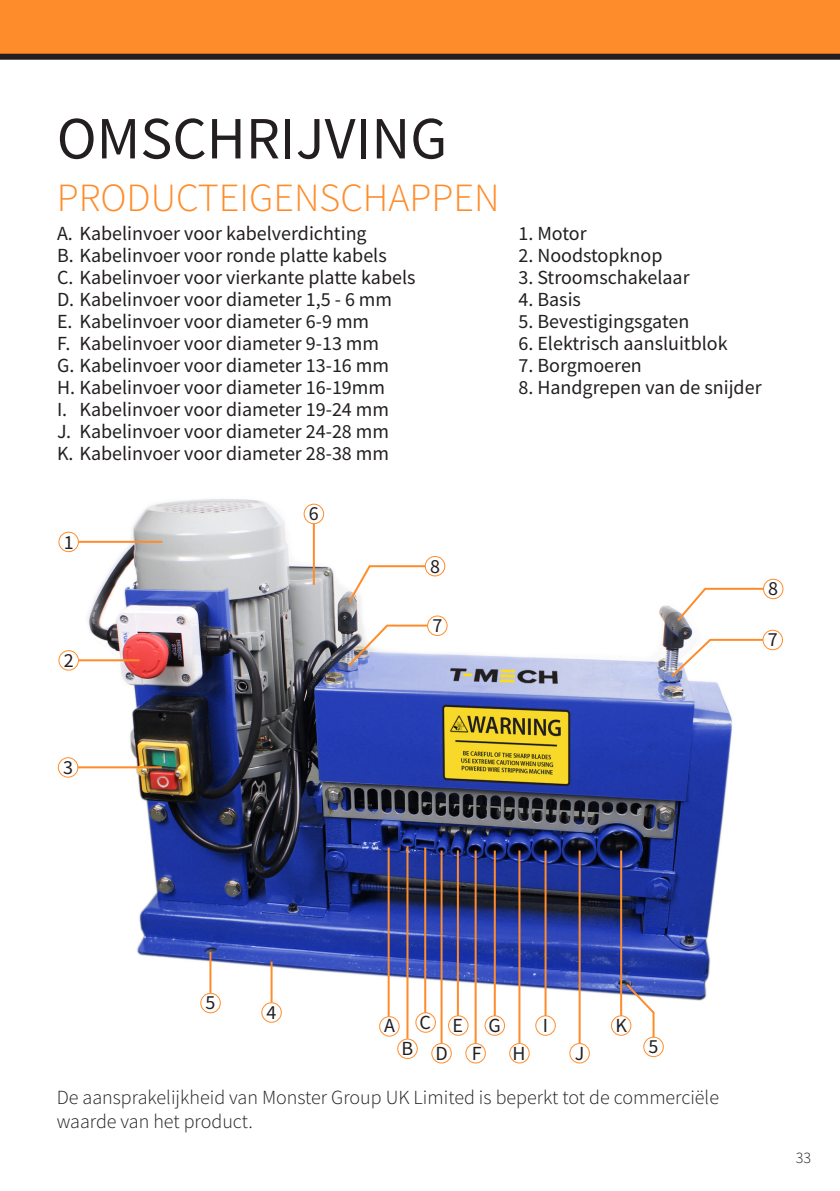
<style>
.page{position:relative;width:840px;height:1191px;background:#fff}
.page>*{position:absolute;margin:0;border:0;box-sizing:border-box;transform-origin:0 0}
.t1{font:60px "Source Sans Pro";color:#231f20}
.t2{font:300 40px "Source Sans Pro";color:#ff8c2b}
.t3{font:20px "Source Sans Pro";color:#231f20}
.t4{font:300 20px/24px "Source Sans Pro";color:#231f20}
.t5{font:300 16px "Source Sans Pro";color:#231f20}
</style>
<div class="page">
<div style="left:535px;top:1015px;width:20px;height:20px;border:1px solid #ff8c2b;border-radius:50%"></div>
<div style="left:465px;top:1043px;width:20px;height:20px;border:1px solid #ff8c2b;border-radius:50%"></div>
<img style="left:77px;top:499px;width:655px;height:506px">
<hr style="left:440px;top:850px;width:2px;height:193px;background:#ff8c2b">
<hr style="left:456px;top:850px;width:2px;height:166px;background:#ff8c2b">
<hr style="left:474px;top:850px;width:2px;height:193px;background:#ff8c2b">
<hr style="left:493px;top:850px;width:2px;height:166px;background:#ff8c2b">
<hr style="left:518px;top:850px;width:2px;height:193px;background:#ff8c2b">
<hr style="left:544px;top:850px;width:2px;height:166px;background:#ff8c2b">
<hr style="left:578px;top:850px;width:2px;height:193px;background:#ff8c2b">
<hr style="left:619px;top:850px;width:2px;height:166px;background:#ff8c2b">
<hr style="left:387px;top:847px;width:2px;height:169px;background:#ff8c2b">
<div style="left:379px;top:1016px;width:20px;height:20px;border:1px solid #ff8c2b;border-radius:50%"></div>
<div style="left:448px;top:1015px;width:20px;height:20px;border:1px solid #ff8c2b;border-radius:50%"></div>
<div style="left:484px;top:1015px;width:20px;height:20px;border:1px solid #ff8c2b;border-radius:50%"></div>
<div style="left:610px;top:1015px;width:21px;height:20px;border:1px solid #ff8c2b;border-radius:50%"></div>
<div style="left:431px;top:1043px;width:20px;height:20px;border:1px solid #ff8c2b;border-radius:50%"></div>
<div style="left:509px;top:1043px;width:20px;height:20px;border:1px solid #ff8c2b;border-radius:50%"></div>
<div style="left:569px;top:1043px;width:20px;height:20px;border:1px solid #ff8c2b;border-radius:50%"></div>
<hr style="left:78px;top:541px;width:84px;height:2px;background:#ff8c2b">
<div style="left:58px;top:531px;width:21px;height:21px;border:1px solid #ff8c2b;border-radius:50%"></div>
<hr style="left:78px;top:659px;width:61px;height:2px;background:#ff8c2b">
<div style="left:58px;top:650px;width:21px;height:20px;border:1px solid #ff8c2b;border-radius:50%"></div>
<hr style="left:78px;top:766px;width:84px;height:2px;background:#ff8c2b">
<div style="left:58px;top:757px;width:20px;height:20px;border:1px solid #ff8c2b;border-radius:50%"></div>
<hr style="left:270px;top:961px;width:2px;height:41px;background:#ff8c2b">
<hr style="left:209px;top:952px;width:2px;height:41px;background:#ff8c2b">
<div style="left:261px;top:1002px;width:21px;height:20px;border:1px solid #ff8c2b;border-radius:50%"></div>
<div style="left:200px;top:992px;width:21px;height:21px;border:1px solid #ff8c2b;border-radius:50%"></div>
<div style="left:643px;top:1036px;width:20px;height:21px;border:1px solid #ff8c2b;border-radius:50%"></div>
<hr style="left:313px;top:523px;width:2px;height:62px;background:#ff8c2b">
<div style="left:303px;top:503px;width:21px;height:21px;border:1px solid #ff8c2b;border-radius:50%"></div>
<div style="left:424px;top:556px;width:21px;height:20px;border:1px solid #ff8c2b;border-radius:50%"></div>
<div style="left:427px;top:615px;width:20px;height:21px;border:1px solid #ff8c2b;border-radius:50%"></div>
<div style="left:762px;top:579px;width:21px;height:20px;border:1px solid #ff8c2b;border-radius:50%"></div>
<div style="left:762px;top:630px;width:20px;height:20px;border:1px solid #ff8c2b;border-radius:50%"></div>
<hr style="left:406px;top:846px;width:2px;height:192px;background:#ff8c2b">
<hr style="left:424px;top:847px;width:2px;height:166px;background:#ff8c2b">
<div style="left:415px;top:1012px;width:20px;height:20px;border:1px solid #ff8c2b;border-radius:50%"></div>
<div style="left:397px;top:1038px;width:20px;height:21px;border:1px solid #ff8c2b;border-radius:50%"></div>
<svg style="left:347px;top:564px;width:80px;height:40px"></svg>
<svg style="left:346px;top:623px;width:83px;height:45px"></svg>
<svg style="left:675px;top:587px;width:90px;height:36px"></svg>
<svg style="left:668px;top:638px;width:96px;height:41px"></svg>
<svg style="left:624px;top:982px;width:31px;height:57px"></svg>
<div style="left:0;top:0;width:839px;height:57px;background:#ff8c2b"></div>
<div style="left:0;top:54px;width:839px;height:6px;background:#231f20"></div>
<p class="t1" style="left:57px;top:100px;width:392px">OMSCHRIJVING</p>
<p class="t2" style="left:57px;top:173px;width:444px">PRODUCTEIGENSCHAPPEN</p>
<p class="t3" style="left:57px;top:221px;width:311px">A. Kabelinvoer voor kabelverdichting</p>
<p class="t3" style="left:57px;top:243px;width:331px">B. Kabelinvoer voor ronde platte kabels</p>
<p class="t3" style="left:57px;top:265px;width:360px">C. Kabelinvoer voor vierkante platte kabels</p>
<p class="t3" style="left:57px;top:287px;width:336px">D. Kabelinvoer voor diameter 1,5 - 6 mm</p>
<p class="t3" style="left:57px;top:309px;width:313px">E. Kabelinvoer voor diameter 6-9 mm</p>
<p class="t3" style="left:57px;top:331px;width:323px">F. Kabelinvoer voor diameter 9-13 mm</p>
<p class="t3" style="left:57px;top:353px;width:333px">G. Kabelinvoer voor diameter 13-16 mm</p>
<p class="t3" style="left:57px;top:375px;width:329px">H. Kabelinvoer voor diameter 16-19mm</p>
<p class="t3" style="left:79px;top:397px;width:311px">Kabelinvoer voor diameter 19-24 mm</p>
<p class="t3" style="left:57px;top:419px;width:333px">J. Kabelinvoer voor diameter 24-28 mm</p>
<p class="t3" style="left:57px;top:441px;width:333px">K. Kabelinvoer voor diameter 28-38 mm</p>
<p class="t3" style="left:57px;top:397px;width:12px">I.</p>
<p class="t3" style="left:64px;top:529px;width:11px">1</p>
<p class="t3" style="left:64px;top:648px;width:11px">2</p>
<p class="t3" style="left:309px;top:501px;width:11px">6</p>
<p class="t3" style="left:430px;top:553px;width:11px">8</p>
<p class="t3" style="left:432px;top:613px;width:11px">7</p>
<p class="t3" style="left:518px;top:221px;width:70px">1. Motor</p>
<p class="t3" style="left:518px;top:243px;width:145px">2. Noodstopknop</p>
<p class="t3" style="left:518px;top:265px;width:172px">3. Stroomschakelaar</p>
<p class="t3" style="left:518px;top:287px;width:64px">4. Basis</p>
<p class="t3" style="left:518px;top:309px;width:172px">5. Bevestigingsgaten</p>
<p class="t3" style="left:518px;top:331px;width:210px">6. Elektrisch aansluitblok</p>
<p class="t3" style="left:518px;top:353px;width:125px">7. Borgmoeren</p>
<p class="t3" style="left:518px;top:375px;width:244px">8. Handgrepen van de snijder</p>
<p class="t3" style="left:767px;top:576px;width:11px">8</p>
<p class="t3" style="left:767px;top:627px;width:11px">7</p>
<p class="t3" style="left:63px;top:755px;width:11px">3</p>
<p class="t3" style="left:205px;top:990px;width:11px">5</p>
<p class="t3" style="left:266px;top:999px;width:11px">4</p>
<p class="t3" style="left:419px;top:1009px;width:13px">C</p>
<p class="t3" style="left:384px;top:1013px;width:12px">A</p>
<p class="t3" style="left:488px;top:1012px;width:14px">G</p>
<p class="t3" style="left:542px;top:1012px;width:7px">I</p>
<p class="t3" style="left:615px;top:1013px;width:13px">K</p>
<p class="t3" style="left:452px;top:1012px;width:12px">E</p>
<p class="t3" style="left:401px;top:1035px;width:13px">B</p>
<p class="t3" style="left:435px;top:1040px;width:14px">D</p>
<p class="t3" style="left:471px;top:1040px;width:11px">F</p>
<p class="t3" style="left:512px;top:1040px;width:15px">H</p>
<p class="t3" style="left:574px;top:1040px;width:11px">J</p>
<p class="t3" style="left:648px;top:1034px;width:11px">5</p>
<p class="t4" style="left:57px;top:1085px;width:663px">De aansprakelijkheid van Monster Group UK Limited is beperkt tot de commerciële waarde van het product.</p>
<p class="t5" style="left:795px;top:1147px;width:17px">33</p>
</div>
